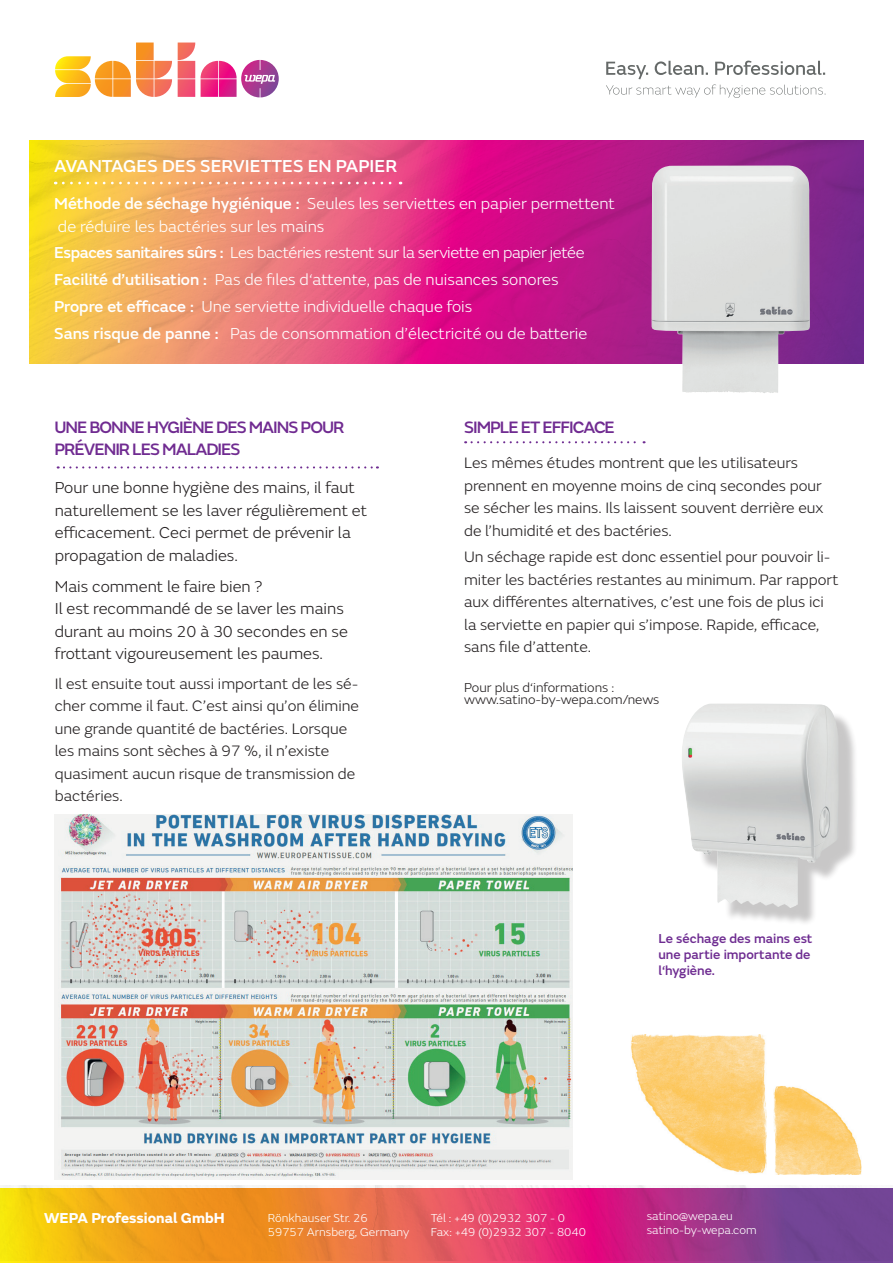
<style>
.page{position:relative;width:893px;height:1263px;background:#fff}
.page>*{position:absolute;margin:0;border:0;box-sizing:border-box;transform-origin:0 0}
.t1{font:500 18px "FS Emeric";color:#fff}
.t2{font:500 17.25px/22.5px "FS Emeric";letter-spacing:-.06em;color:#702b91}
.t3{font:300 16.5px/26.7px "FS Emeric";color:#fff}
.t4{font:300 16.5px/22.5px "FS Emeric";color:#231f20}
.t5{font:300 15.75px/22.5px "FS Emeric";color:#231f20}
.t6{font:700 15px "FS Emeric";color:#fff}
.t7{font:500 13.5px/16.2px "FS Emeric";color:#6e2c91}
.t8{font:300 13.5px/12px "FS Emeric";color:#231f20}
.t9{font:300 12px/14.4px "FS Emeric";color:#fff}
.s1{font-weight:500}
</style>
<div class="page">
<img style="left:30px;top:141px;width:833px;height:222px">
<img style="left:54px;top:814px;width:518px;height:365px">
<svg style="left:465px;top:441px;width:180px;height:2px"></svg>
<img style="left:774px;top:1086px;width:87px;height:89px">
<img style="left:631px;top:1035px;width:136px;height:139px">
<div style="left:689px;top:711px;width:169px;height:216px;background:#231f20;opacity:.25"></div>
<img style="left:682px;top:704px;width:62px;height:200px">
<img style="left:651px;top:166px;width:159px;height:227px">
<svg style="left:0;top:1260px;width:893px;height:3px"></svg>
<img style="left:0;top:1186px;width:893px;height:74px">
<svg style="left:63px;top:182px;width:338px;height:2px"></svg>
<svg style="left:58px;top:466px;width:320px;height:2px"></svg>
<svg style="left:606px;top:62px;width:42px;height:17px"></svg>
<svg style="left:655px;top:61px;width:53px;height:14px"></svg>
<svg style="left:715px;top:61px;width:110px;height:14px"></svg>
<svg style="left:606px;top:85px;width:220px;height:13px"></svg>
<svg style="left:55px;top:43px;width:224px;height:54px"></svg>
<p class="t1" style="left:54px;top:153px;width:345px">AVANTAGES DES SERVIETTES EN PAPIER</p>
<p class="t3" style="left:54px;top:192px;width:562px;line-height:22.5px"><span class="s1">Méthode de séchage hygiénique :</span> Seules les serviettes en papier permettent de réduire les bactéries sur les mains</p>
<p class="t3" style="left:54px;top:239px;width:535px"><span class="s1">Espaces sanitaires sûrs :</span> Les bactéries restent sur la serviette en papier jetée <span class="s1">Facilité d’utilisation :</span> Pas de files d‘attente, pas de nuisances sonores <span class="s1">Propre et efficace :</span> Une serviette individuelle chaque fois<br><span class="s1">Sans risque de panne :</span> Pas de consommation d’électricité ou de batterie</p>
<p class="t2" style="left:54px;top:415px;width:292px">UNE BONNE HYGIÈNE DES MAINS POUR<br>PRÉVENIR LES MALADIES</p>
<p class="t4" style="left:55px;top:475px;width:314px">Pour une bonne hygiène des mains, il faut naturellement se les laver régulièrement et efficacement. Ceci permet de prévenir la propagation de maladies.</p>
<p class="t4" style="left:55px;top:574px;width:295px">Mais comment le faire bien ?<br>Il est recommandé de se laver les mains durant au moins 20 à 30 secondes en se frottant vigoureusement les paumes.</p>
<p class="t5" style="left:55px;top:672px;width:306px">Il est ensuite tout aussi important de les sé&shy;cher comme il faut. C’est ainsi qu’on élimine une grande quantité de bactéries. Lorsque les mains sont sèches à 97 %, il n’existe quasiment aucun risque de transmission de bactéries.</p>
<p class="t2" style="left:464px;top:415px;width:152px">SIMPLE ET EFFICACE</p>
<p class="t5" style="left:464px;top:451px;width:361px">Les mêmes études montrent que les utilisateurs prennent en moyenne moins de cinq secondes pour se sécher les mains. Ils laissent souvent derrière eux de l’humidité et des bactéries.</p>
<p class="t5" style="left:464px;top:545px;width:376px">Un séchage rapide est donc essentiel pour pouvoir li&shy;miter les bactéries restantes au minimum. Par rapport aux différentes alternatives, c’est une fois de plus ici la serviette en papier qui s’impose. Rapide, efficace, sans file d’attente.</p>
<p class="t8" style="left:464px;top:681px;width:197px">Pour plus d‘informations : www.satino-by-wepa.com/news</p>
<p class="t7" style="left:658px;top:929px;width:156px">Le séchage des mains est une partie importante de l‘hygiène.</p>
<p class="t6" style="left:44px;top:1206px;width:182px">WEPA Professional GmbH</p>
<p class="t9" style="left:268px;top:1210px;width:143px">Rönkhauser Str. 26<br>59757 Arnsberg, Germany</p>
<p class="t9" style="left:431px;top:1210px;width:157px">Tél : +49 (0)2932 307 - 0<br>Fax: +49 (0)2932 307 - 8040</p>
<p class="t9" style="left:647px;top:1208px;width:111px">satino@wepa.eu satino-by-wepa.com</p>
</div>
